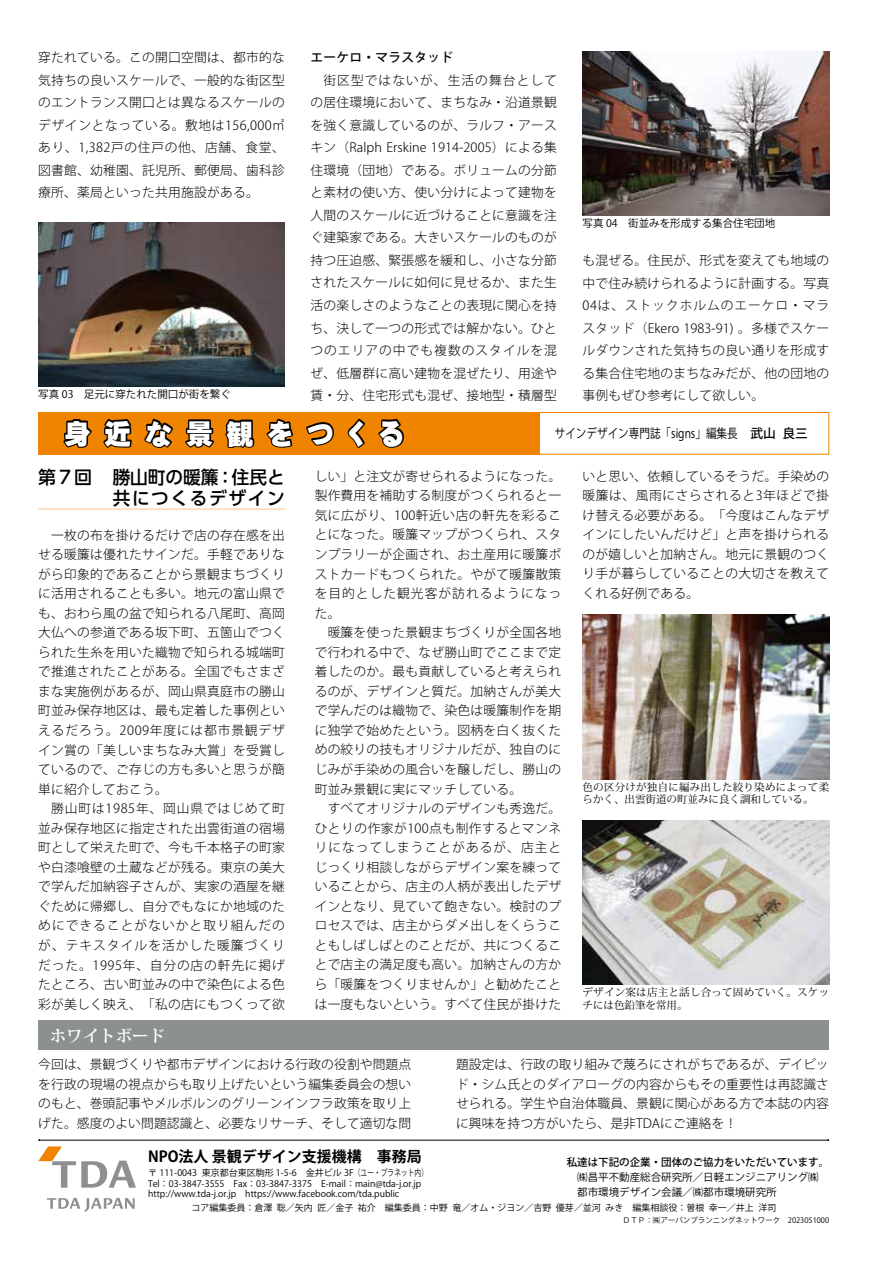
<style>
.page{position:relative;width:893px;height:1263px;background:#fff}
.page>*{position:absolute;margin:0;border:0;box-sizing:border-box;transform-origin:0 0}
.t1{font:27px "Heiti EGP4 Super Bold SJIS";letter-spacing:.495em;color:#fff}
.t2{font:500 18px/21px "MJUD Shin Go Pr 6 N";letter-spacing:.095em;color:#000}
.t3{font:500 18px "MJUD Shin Go Pr 6 N";color:#000}
.t4{font:700 16.5px "Koz Min Pro";color:#fff}
.t5{font:700 15px "Koz Go Pro";color:#000}
.t6{font:300 12.75px/19.5px "Koz Go Pro";letter-spacing:.02em;color:#000;text-align:justify}
.t7{font:12.75px "Koz Go Pro";color:#000;scale:.83 1}
.t8{font:500 12.75px "Koz Go Pro";letter-spacing:.02em;color:#000}
.t9{font:10.5px/15px "Koz Go Pro";color:#000}
.t10{font:10.5px/12.8px "Koz Min Pro";letter-spacing:.02em;color:#000}
.t11{font:500 10.5px "Koz Go Pro";color:#000}
.t12{font:9px/10.5px "Koz Go Pro";color:#000}
.t13{font:7.5px "Koz Go Pro";color:#000}
.s1{font-weight:500}
</style>
<div class="page">
<hr style="left:39px;top:1140px;width:789px;height:1px;background:#000">
<svg style="left:47px;top:1198px;width:88px;height:14px"></svg>
<svg style="left:38px;top:1139px;width:98px;height:49px"></svg>
<img style="left:38px;top:222px;width:247px;height:165px">
<img style="left:583px;top:51px;width:246px;height:164px">
<div style="left:38px;top:412px;width:502px;height:43px;background:#f08300"></div>
<div style="left:38px;top:412px;width:791px;height:43px;border:1px solid #f08300"></div>
<hr style="left:38px;top:508px;width:247px;height:2px;background:#f9c893">
<svg style="left:63px;top:418px;width:29px;height:30px"></svg>
<svg style="left:103px;top:419px;width:29px;height:29px"></svg>
<svg style="left:143px;top:412px;width:32px;height:36px"></svg>
<svg style="left:185px;top:419px;width:29px;height:29px"></svg>
<svg style="left:223px;top:412px;width:33px;height:36px"></svg>
<svg style="left:266px;top:418px;width:27px;height:30px"></svg>
<svg style="left:306px;top:422px;width:28px;height:24px"></svg>
<svg style="left:347px;top:418px;width:18px;height:30px"></svg>
<svg style="left:378px;top:419px;width:26px;height:29px"></svg>
<img style="left:583px;top:615px;width:246px;height:164px">
<img style="left:583px;top:820px;width:246px;height:164px">
<div style="left:38px;top:1020px;width:791px;height:30px;background:#8c908f"></div>
<p class="t6" style="left:38px;top:46px;width:248px;line-height:22.5px">穿たれている。この開口空間は、都市的な気持ちの良いスケールで、一般的な街区型のエントランス開口とは異なるスケールのデザインとなっている。敷地は156,000㎡あり、1,382戸の住戸の他、店舗、食堂、図書館、幼稚園、託児所、郵便局、歯科診療所、薬局といった共用施設がある。</p>
<p class="t8" style="left:310px;top:49px;width:144px">エーケロ・マラスタッド</p>
<p class="t6" style="left:310px;top:69px;width:248px;line-height:22.5px;text-indent:13px">街区型ではないが、生活の舞台としての居住環境において、まちなみ・沿道景観を強く意識しているのが、ラルフ・アースキン（Ralph Erskine 1914-2005）による集住環境（団地）である。ボリュームの分節と素材の使い方、使い分けによって建物を人間のスケールに近づけることに意識を注ぐ建築家である。大きいスケールのものが持つ圧迫感、緊張感を緩和し、小さな分節されたスケールに如何に見せるか、また生活の楽しさのようなことの表現に関心を持ち、決して一つの形式では解かない。ひとつのエリアの中でも複数のスタイルを混ぜ、低層群に高い建物を混ぜたり、用途や賃・分、住宅形式も混ぜ、接地型・積層型</p>
<p class="t9" style="left:583px;top:216px;width:194px">写真 04　街並みを形成する集合住宅団地</p>
<p class="t6" style="left:583px;top:249px;width:248px;line-height:22.5px">も混ぜる。住民が、形式を変えても地域の中で住み続けられるように計画する。写真04は、ストックホルムのエーケロ・マラスタッド（Ekero 1983-91) 。多様でスケールダウンされた気持ちの良い通りを形成する集合住宅地のまちなみだが、他の団地の</p>
<p class="t9" style="left:38px;top:387px;width:194px">写真 03　足元に穿たれた開口が街を繋ぐ</p>
<p class="t6" style="left:583px;top:386px;width:183px">事例もぜひ参考にして欲しい。</p>
<h1 class="t1" style="left:64px;top:420px;width:342px">身近な景観をつくる</h1>
<p class="t7" style="left:555px;top:425px;width:306px">サインデザイン専門誌「signs」編集長 <span class="s1">武山 良三</span></p>
<p class="t6" style="left:583px;top:466px;width:248px">いと思い、依頼しているそうだ。手染めの暖簾は、風雨にさらされると3年ほどで掛け替える必要がある。「今度はこんなデザインにしたいんだけど」と声を掛けられるのが嬉しいと加納さん。地元に景観のつくり手が暮らしていることの大切さを教えてくれる好例である。</p>
<h2 class="t2" style="left:113px;top:466px;width:174px">勝山町の暖簾：住民と共につくるデザイン</h2>
<h2 class="t3" style="left:38px;top:462px;width:55px">第７回</h2>
<p class="t6" style="left:315px;top:466px;width:248px">しい」と注文が寄せられるようになった。製作費用を補助する制度がつくられると一気に広がり、100軒近い店の軒先を彩ることになった。暖簾マップがつくられ、スタンプラリーが企画され、お土産用に暖簾ポストカードもつくられた。やがて暖簾散策を目的とした観光客が訪れるようになった。</p>
<p class="t6" style="left:315px;top:623px;width:248px;text-indent:13px">暖簾を使った景観まちづくりが全国各地で行われる中で、なぜ勝山町でここまで定着したのか。最も貢献していると考えられるのが、デザインと質だ。加納さんが美大で学んだのは織物で、染色は暖簾制作を期に独学で始めたという。図柄を白く抜くための絞りの技もオリジナルだが、独自のにじみが手染めの風合いを醸しだし、勝山の町並み景観に実にマッチしている。</p>
<p class="t6" style="left:315px;top:799px;width:248px;text-indent:13px">すべてオリジナルのデザインも秀逸だ。ひとりの作家が100点も制作するとマンネリになってしまうことがあるが、店主とじっくり相談しながらデザイン案を練っていることから、店主の人柄が表出したデザインとなり、見ていて飽きない。検討のプロセスでは、店主からダメ出しをくらうこともしばしばとのことだが、共につくることで店主の満足度も高い。加納さんの方から「暖簾をつくりませんか」と勧めたことは一度もないという。すべて住民が掛けた</p>
<p class="t6" style="left:38px;top:525px;width:248px;text-indent:13px">一枚の布を掛けるだけで店の存在感を出せる暖簾は優れたサインだ。手軽でありながら印象的であることから景観まちづくりに活用されることも多い。地元の富山県でも、おわら風の盆で知られる八尾町、高岡大仏への参道である坂下町、五箇山でつくられた生糸を用いた織物で知られる城端町で推進されたことがある。全国でもさまざまな実施例があるが、岡山県真庭市の勝山町並み保存地区は、最も定着した事例といえるだろう。2009年度には都市景観デザイン賞の「美しいまちなみ大賞」を受賞しているので、ご存じの方も多いと思うが簡単に紹介しておこう。</p>
<p class="t6" style="left:38px;top:799px;width:248px;text-indent:13px">勝山町は1985年、岡山県ではじめて町並み保存地区に指定された出雲街道の宿場町として栄えた町で、今も千本格子の町家や白漆喰壁の土蔵などが残る。東京の美大で学んだ加納容子さんが、実家の酒屋を継ぐために帰郷し、自分でもなにか地域のためにできることがないかと取り組んだのが、テキスタイルを活かした暖簾づくりだった。1995年、自分の店の軒先に掲げたところ、古い町並みの中で染色による色彩が美しく映え、「私の店にもつくって欲</p>
<p class="t10" style="left:583px;top:780px;width:248px">色の区分けが独自に編み出した絞り染めによって柔らかく、出雲街道の町並みに良く調和している。</p>
<p class="t10" style="left:583px;top:985px;width:248px">デザイン案は店主と話し合って固めていく。スケッチには色鉛筆を常用。</p>
<p class="t4" style="left:50px;top:1024px;width:117px">ホワイトボード</p>
<p class="t6" style="left:38px;top:1055px;width:374px">今回は、景観づくりや都市デザインにおける行政の役割や問題点を行政の現場の視点からも取り上げたいという編集委員会の想いのもと、巻頭記事やメルボルンのグリーンインフラ政策を取り上げた。感度のよい問題認識と、必要なリサーチ、そして適切な問</p>
<p class="t6" style="left:456px;top:1055px;width:374px">題設定は、行政の取り組みで蔑ろにされがちであるが、デイビッド・シム氏とのダイアローグの内容からもその重要性は再認識させられる。学生や自治体職員、景観に関心がある方で本誌の内容に興味を持つ方がいたら、是非TDAにご連絡を！</p>
<p class="t5" style="left:148px;top:1147px;width:275px">NPO法人景観デザイン支援機構 事務局</p>
<p class="t11" style="left:567px;top:1155px;width:264px">私達は下記の企業・団体のご協力をいただいています。</p>
<p class="t12" style="left:148px;top:1168px;width:281px">〒 111-0043 東京都台東区駒形 1-5-6　金井ビル 3F（ユー・プラネット内）<br>Tel：03-3847-3555 Fax：03-3847-3375 E-mail：main@tda-j.or.jp http://www.tda-j.or.jp　https://www.facebook.com/tda.public</p>
<p class="t12" style="left:191px;top:1202px;width:586px">コア編集委員：倉澤 聡／矢内 匠／金子 祐介　編集委員：中野 竜／オム・ジヨン／吉野 優芽／並河 みき　編集相談役：曽根 幸一／井上 洋司</p>
<p class="t13" style="left:623px;top:1216px;width:208px">ＤＴＰ：㈱アーバンプランニングネットワーク 2023051000</p>
<p class="t9" style="left:577px;top:1170px;width:243px">㈱昌平不動産総合研究所／日軽エンジニアリング㈱都市環境デザイン会議／㈱都市環境研究所</p>
</div>
